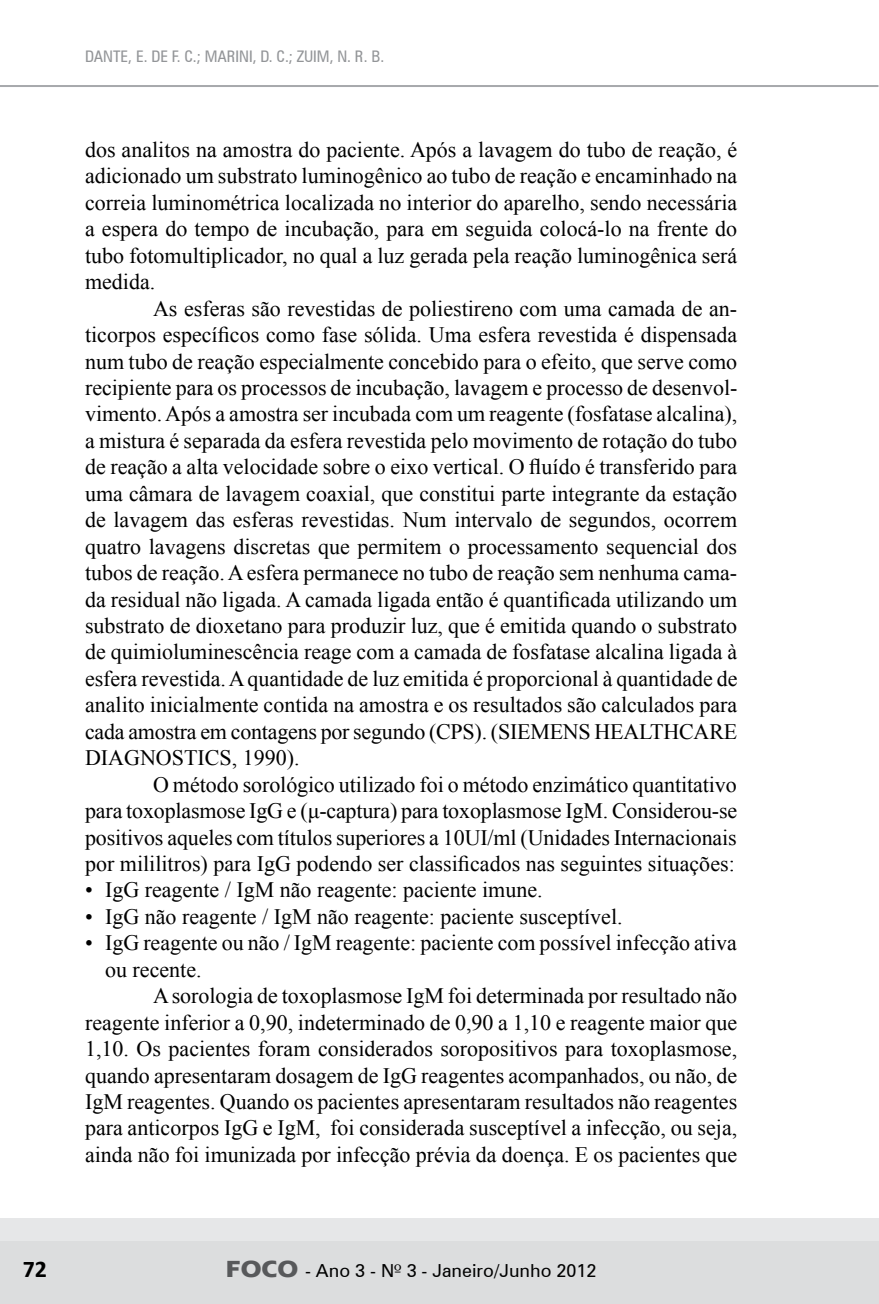
<style>
.page{position:relative;width:879px;height:1304px;background:#fff}
.page>*{position:absolute;margin:0;border:0;box-sizing:border-box;transform-origin:0 0}
.t1{font:700 24px "Calibri";color:#000}
.t2{font:22px/26.4px "Times New Roman";color:#000;text-align:justify}
.t3{font:18px "Zurich BT";color:#000}
.t4{font:condensed 16px "Zurich BT";color:#939598}
.s1{font-family:"Erie";font-weight:700;font-size:24px;color:#58595b}
.s2{font-family:"Zapf Humanist 601 BT"}
</style>
<div class="page">
<div style="left:0;top:1218px;width:878px;height:27px;background:#e6e7e8"></div>
<div style="left:0;top:1242px;width:879px;height:62px;background:#dcddde"></div>
<hr style="left:0;top:85px;width:878px;height:2px;background:#a7a9ac">
<p class="t4" style="left:85px;top:47px;width:301px">DANTE, E. de F. C.; MARINI, D. C.; ZUIM, N. R. B.</p>
<p class="t2" style="left:85px;top:136px;width:654px">dos analitos na amostra do paciente. Após a lavagem do tubo de reação, é adicionado um substrato luminogênico ao tubo de reação e encaminhado na correia luminométrica localizada no interior do aparelho, sendo necessária a espera do tempo de incubação, para em seguida colocá-lo na frente do tubo fotomultiplicador, no qual a luz gerada pela reação luminogênica será medida.</p>
<p class="t2" style="left:85px;top:295px;width:654px;text-indent:68px">As esferas são revestidas de poliestireno com uma camada de an&shy;ticorpos específicos como fase sólida. Uma esfera revestida é dispensada num tubo de reação especialmente concebido para o efeito, que serve como recipiente para os processos de incubação, lavagem e processo de desenvol&shy;vimento. Após a amostra ser incubada com um reagente (fosfatase alcalina), a mistura é separada da esfera revestida pelo movimento de rotação do tubo de reação a alta velocidade sobre o eixo vertical. O fluído é transferido para uma câmara de lavagem coaxial, que constitui parte integrante da estação de lavagem das esferas revestidas. Num intervalo de segundos, ocorrem quatro lavagens discretas que permitem o processamento sequencial dos tubos de reação. A esfera permanece no tubo de reação sem nenhuma cama&shy;da residual não ligada. A camada ligada então é quantificada utilizando um substrato de dioxetano para produzir luz, que é emitida quando o substrato de quimioluminescência reage com a camada de fosfatase alcalina ligada à esfera revestida. A quantidade de luz emitida é proporcional à quantidade de analito inicialmente contida na amostra e os resultados são calculados para cada amostra em contagens por segundo (CPS). (SIEMENS HEALTHCARE DIAGNOSTICS, 1990).</p>
<p class="t2" style="left:85px;top:771px;width:653px;text-indent:68px">O método sorológico utilizado foi o método enzimático quantitativo para toxoplasmose IgG e (μ-captura) para toxoplasmose IgM. Considerou-se positivos aqueles com títulos superiores a 10UI/ml (Unidades Internacionais por mililitros) para IgG podendo ser classificados nas seguintes situações:</p>
<p class="t2" style="left:85px;top:877px;width:459px">• IgG reagente / IgM não reagente: paciente imune.</p>
<p class="t2" style="left:85px;top:903px;width:539px">• IgG não reagente / IgM não reagente: paciente susceptível.</p>
<p class="t2" style="left:105px;top:929px;width:633px;text-indent:-20px">• IgG reagente ou não / IgM reagente: paciente com possível infecção ativa ou recente.</p>
<p class="t2" style="left:85px;top:982px;width:654px;text-indent:68px">A sorologia de toxoplasmose IgM foi determinada por resultado não reagente inferior a 0,90, indeterminado de 0,90 a 1,10 e reagente maior que 1,10. Os pacientes foram considerados soropositivos para toxoplasmose, quando apresentaram dosagem de IgG reagentes acompanhados, ou não, de IgM reagentes. Quando os pacientes apresentaram resultados não reagentes para anticorpos IgG e IgM, foi considerada susceptível a infecção, ou seja, ainda não foi imunizada por infecção prévia da doença. E os pacientes que</p>
<p class="t1" style="left:23px;top:1253px;width:26px">72</p>
<p class="t3" style="left:226px;top:1260px;width:372px"><span class="s1">FOCO</span> - Ano 3 - N<span class="s2">º</span> 3 - Janeiro/Junho 2012</p>
</div>
